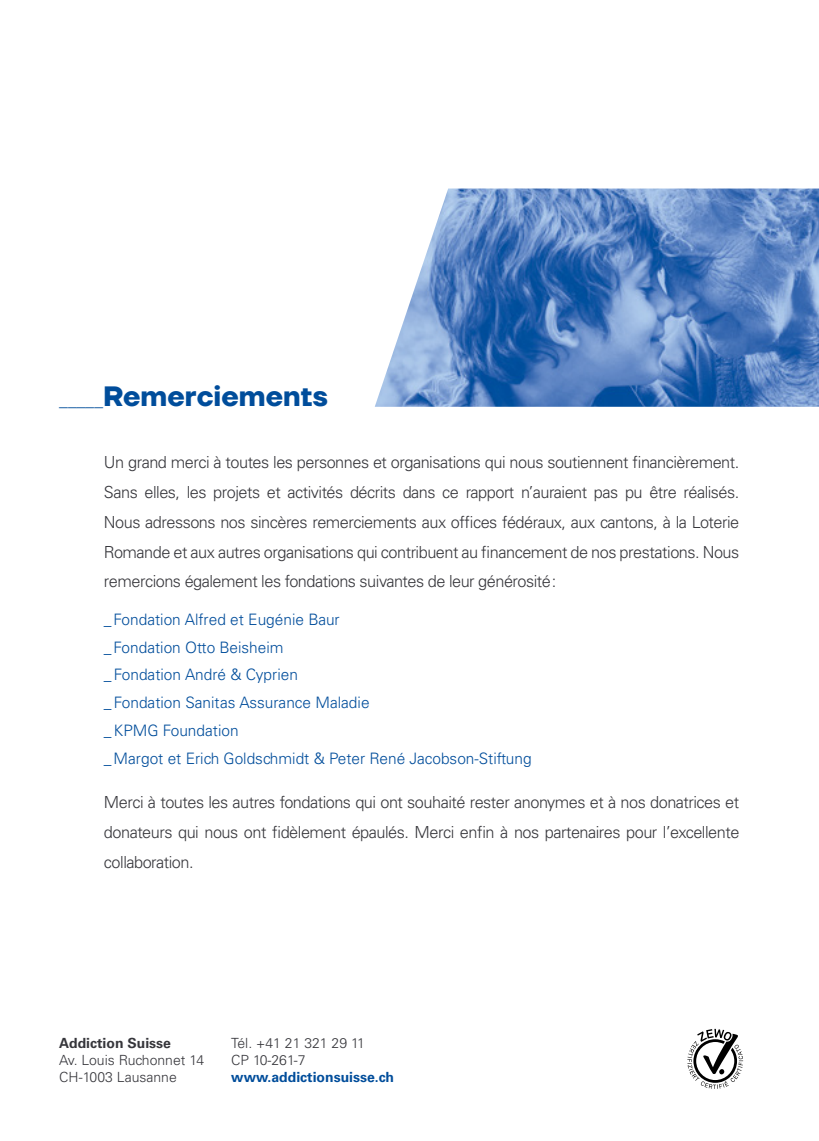
<style>
.page{position:relative;width:819px;height:1141px;background:#fff}
.page>*{position:absolute;margin:0;border:0;box-sizing:border-box;transform-origin:0 0}
.t1{font:700 28px "TT Firs Neue";color:#004d9b}
.t2{font:300 16.62px/29.8px "Univers";letter-spacing:-.03em;color:#36363b;text-align:justify}
.t3{font:300 15.75px/27.7px "Univers";color:#004d9b}
.t4{font:300 14px/16.8px "Univers";color:#36363b}
.t5{font:700 14px "Univers";color:#004d9b}
.t6{font:700 14px "Univers";color:#36363b}
.s1{font-family:"Univers";font-size:17.5px}
</style>
<div class="page">
<img style="left:375px;top:189px;width:444px;height:218px">
<svg style="left:687px;top:1029px;width:56px;height:60px"></svg>
<h1 class="t1" style="left:59px;top:377px;width:270px"><span class="s1">_____</span>Remerciements</h1>
<p class="t2" style="left:104px;top:448px;width:637px">Un grand merci à toutes les personnes et organisations qui nous soutiennent financièrement.<br>Sans elles, les projets et activités décrits dans ce rapport n’auraient pas pu être réalisés.<br>Nous adressons nos sincères remerciements aux offices fédéraux, aux cantons, à la Loterie Romande et aux autres organisations qui contribuent au financement de nos prestations. Nous remercions également les fondations suivantes de leur générosité:</p>
<p class="t3" style="left:104px;top:606px;width:429px">_Fondation Alfred et Eugénie Baur<br>_Fondation Otto Beisheim<br>_ Fondation André &amp; Cyprien<br>_ Fondation Sanitas Assurance Maladie<br>_KPMG Foundation<br>_Margot et Erich Goldschmidt &amp; Peter René Jacobson-Stiftung</p>
<p class="t2" style="left:104px;top:787px;width:637px">Merci à toutes les autres fondations qui ont souhaité rester anonymes et à nos donatrices et donateurs qui nous ont fidèlement épaulés. Merci enfin à nos partenaires pour l’excellente collaboration.</p>
<p class="t6" style="left:59px;top:1035px;width:113px">Addiction Suisse</p>
<p class="t4" style="left:59px;top:1051px;width:146px">Av. Louis Ruchonnet 14<br>CH-1003 Lausanne</p>
<p class="t4" style="left:231px;top:1035px;width:135px">Tél. +41 21 321 29 11<br>CP 10-261-7</p>
<p class="t5" style="left:231px;top:1068px;width:164px">www.addictionsuisse.ch</p>
</div>
